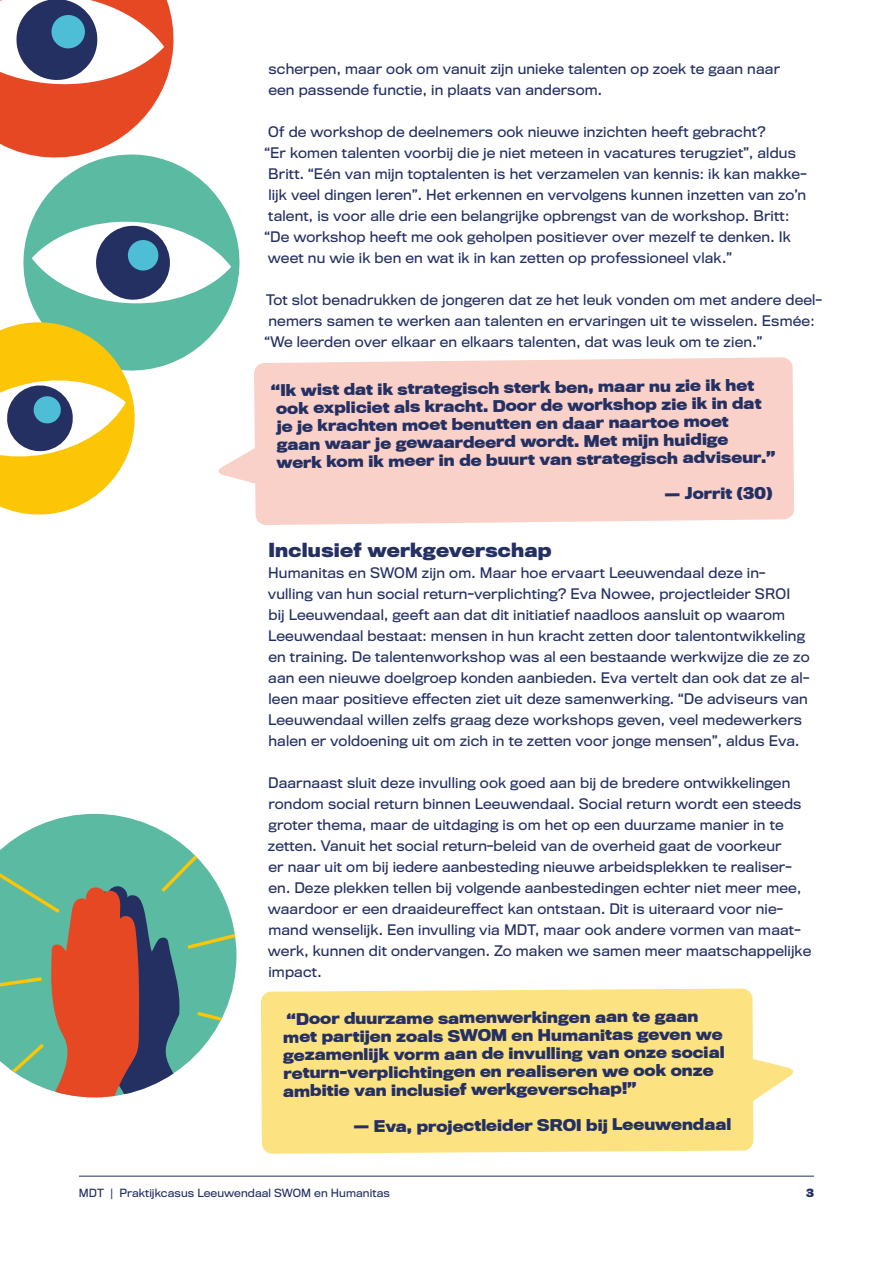
<style>
.page{position:relative;width:893px;height:1263px;background:#fff}
.page>*{position:absolute;margin:0;border:0;box-sizing:border-box;transform-origin:0 0}
.t1{font:700 18px "Titling Gothic FB";letter-spacing:.015em;color:#253062}
.t2{font:700 15px/18.1px "Titling Gothic FB";letter-spacing:-.01em;color:#253062}
.t3{font:700 15px "Titling Gothic FB";letter-spacing:-.01em;color:#253062;scale:2 1}
.t4{font:13.5px/21px "Titling Gothic FB";letter-spacing:.015em;color:#253062}
.t5{font:10.5px "Titling Gothic FB";letter-spacing:.01em;color:#253062}
.t6{font:700 10.5px "Titling Gothic FB";color:#253062}
</style>
<div class="page">
<hr style="left:79px;top:1176px;width:735px;height:1px;background:#253062">
<svg style="left:218px;top:449px;width:36px;height:34px"></svg>
<div style="left:254px;top:357px;width:540px;height:168px;background:#f9d1c8"></div>
<svg style="left:753px;top:1059px;width:40px;height:61px"></svg>
<div style="left:261px;top:988px;width:492px;height:166px;background:#fde282"></div>
<svg style="left:5px;top:814px;width:180px;height:32px;fill:#5abaa2"></svg>
<svg style="left:0;top:846px;width:236px;height:241px"></svg>
<svg style="left:41px;top:885px;width:160px;height:212px"></svg>
<svg style="left:23px;top:162px;width:217px;height:208px;fill:#5abaa2"></svg>
<svg style="left:32px;top:220px;width:199px;height:85px"></svg>
<div style="left:128px;top:240px;width:31px;height:31px;background:#4ebed7;border-radius:50%"></div>
<svg style="left:0;top:0;width:174px;height:162px"></svg>
<svg style="left:0;top:314px;width:143px;height:201px"></svg>
<p class="t4" style="left:268px;top:58px;width:513px">scherpen, maar ook om vanuit zijn unieke talenten op zoek te gaan naar een passende functie, in plaats van andersom.</p>
<p class="t4" style="left:264px;top:121px;width:544px">Of de workshop de deelnemers ook nieuwe inzichten heeft gebracht?<br>“Er komen talenten voorbij die je niet meteen in vacatures terugziet”, aldus Britt. “Eén van mijn toptalenten is het verzamelen van kennis: ik kan makke&shy;lijk veel dingen leren”. Het erkennen en vervolgens kunnen inzetten van zo’n talent, is voor alle drie een belangrijke opbrengst van de workshop. Britt: “De workshop heeft me ook geholpen positiever over mezelf te denken. Ik weet nu wie ik ben en wat ik in kan zetten op professioneel vlak.”</p>
<p class="t4" style="left:264px;top:289px;width:559px">Tot slot benadrukken de jongeren dat ze het leuk vonden om met andere deel&shy;nemers samen te werken aan talenten en ervaringen uit te wisselen. Esmée: “We leerden over elkaar en elkaars talenten, dat was leuk om te zien.”</p>
<p class="t2" style="left:271px;top:382px;width:505px;rotate:-1deg">“Ik wist dat ik strategisch sterk ben, maar nu zie ik het ook expliciet als kracht. Door de workshop zie ik in dat je je krachten moet benutten en daar naartoe moet<br>gaan waar je gewaardeerd wordt. Met mijn huidige<br>werk kom ik meer in de buurt van strategisch adviseur.”</p>
<p class="t3" style="left:664px;top:485px;width:55px;rotate:-1deg">– Jorrit (30)</p>
<h1 class="t1" style="left:268px;top:538px;width:285px">Inclusief werkgeverschap</h1>
<p class="t4" style="left:268px;top:562px;width:543px">Humanitas en SWOM zijn om. Maar hoe ervaart Leeuwendaal deze in&shy;vulling van hun social return-verplichting? Eva Nowee, projectleider SROI bij Leeuwendaal, geeft aan dat dit initiatief naadloos aansluit op waarom Leeuwendaal bestaat: mensen in hun kracht zetten door talentontwikkeling en training. De talentenworkshop was al een bestaande werkwijze die ze zo aan een nieuwe doelgroep konden aanbieden. Eva vertelt dan ook dat ze al&shy;leen maar positieve effecten ziet uit deze samenwerking. “De adviseurs van Leeuwendaal willen zelfs graag deze workshops geven, veel medewerkers halen er voldoening uit om zich in te zetten voor jonge mensen”, aldus Eva.</p>
<p class="t4" style="left:268px;top:772px;width:545px">Daarnaast sluit deze invulling ook goed aan bij de bredere ontwikkelingen rondom social return binnen Leeuwendaal. Social return wordt een steeds groter thema, maar de uitdaging is om het op een duurzame manier in te zetten. Vanuit het social return-beleid van de overheid gaat de voorkeur<br>er naar uit om bij iedere aanbesteding nieuwe arbeidsplekken te realiser&shy;en. Deze plekken tellen bij volgende aanbestedingen echter niet meer mee, waardoor er een draaideureffect kan ontstaan. Dit is uiteraard voor nie&shy;mand wenselijk. Een invulling via MDT, maar ook andere vormen van maat&shy;werk, kunnen dit ondervangen. Zo maken we samen meer maatschappelijke impact.</p>
<p class="t2" style="left:283px;top:1008px;width:443px">“Door duurzame samenwerkingen aan te gaan met partijen zoals SWOM en Humanitas geven we gezamenlijk vorm aan de invulling van onze social return-verplichtingen en realiseren we ook onze ambitie van inclusief werkgeverschap!”</p>
<p class="t3" style="left:354px;top:1116px;width:190px">– Eva, projectleider SROI bij Leeuwendaal</p>
<p class="t5" style="left:79px;top:1187px;width:312px">MDT | Praktijkcasus Leeuwendaal SWOM en Humanitas</p>
<p class="t6" style="left:806px;top:1186px;width:9px">3</p>
</div>
